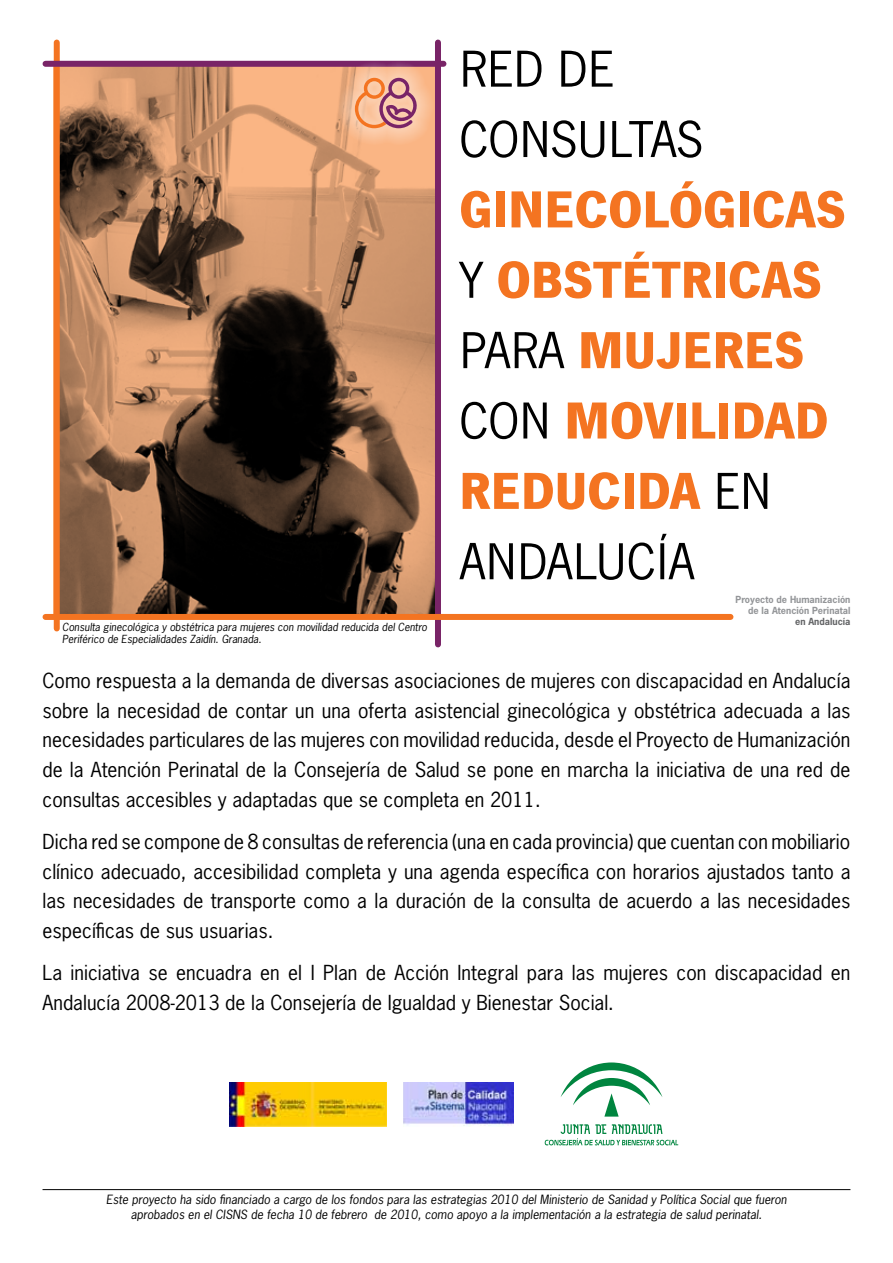
<style>
.page{position:relative;width:893px;height:1263px;background:#fff}
.page>*{position:absolute;margin:0;border:0;box-sizing:border-box;transform-origin:0 0}
.t1{font:700 54px/70.3px "News Got T";color:#f47421}
.t2{font:54px/70.3px "News Got T";color:#000}
.t3{font:19.5px/29.7px "News Gothic Std";color:#000;text-align:justify}
.t4{font:italic 12px/14.4px "News Gothic Std";color:#000;text-align:center}
.t5{font:italic 10.5px/12.6px "News Gothic Std";color:#000}
.t6{font:700 9.15px/11.1px "News Gothic Std";color:#939598;text-align:right}
.t7{font:700 9.15px "News Gothic Std";color:#636466}
.s1{font-weight:400;color:#000}
</style>
<div class="page">
<svg style="left:60px;top:67px;width:375px;height:547px;background:#8b6549"></svg>
<div style="left:435px;top:43px;width:6px;height:601px;background:#792467"></div>
<div style="left:54px;top:43px;width:6px;height:585px;background:#f47421"></div>
<div style="left:46px;top:614px;width:684px;height:6px;background:#f47421"></div>
<div style="left:46px;top:61px;width:397px;height:6px;background:#792467"></div>
<div style="left:338px;top:61px;width:96px;height:84px;background:#fff;opacity:.75"></div>
<svg style="left:355px;top:78px;width:64px;height:50px;background:#dd9c8a"></svg>
<hr style="left:43px;top:1189px;width:807px;height:1px;background:#000">
<img style="left:229px;top:1083px;width:157px;height:43px">
<img style="left:403px;top:1083px;width:110px;height:43px">
<svg style="left:561px;top:1062px;width:101px;height:54px"></svg>
<svg style="left:545px;top:1124px;width:133px;height:21px"></svg>
<p class="t5" style="left:62px;top:621px;width:366px">Consulta ginecológica y obstétrica para mujeres con movilidad reducida del Centro<br>Periférico de Especialidades Zaidín. Granada.</p>
<h1 class="t2" style="left:459px;top:31px;width:245px">RED DE<br>CONSULTAS</h1>
<h1 class="t1" style="left:459px;top:174px;width:388px">GINECOLÓGICAS<br><span class="s1">Y</span> OBSTÉTRICAS<br><span class="s1">PARA</span> MUJERES<br><span class="s1">CON</span> MOVILIDAD<br>REDUCIDA <span class="s1">EN<br>ANDALUCÍA</span></h1>
<p class="t6" style="left:736px;top:594px;width:116px">Proyecto de Humanización de la Atención Perinatal</p>
<p class="t7" style="left:795px;top:616px;width:57px">en Andalucía</p>
<p class="t3" style="left:43px;top:666px;width:809px">Como respuesta a la demanda de diversas asociaciones de mujeres con discapacidad en Andalucía sobre la necesidad de contar un una oferta asistencial ginecológica y obstétrica adecuada a las necesidades particulares de las mujeres con movilidad reducida, desde el Proyecto de Humanización de la Atención Perinatal de la Consejería de Salud se pone en marcha la iniciativa de una red de consultas accesibles y adaptadas que se completa en 2011.</p>
<p class="t3" style="left:43px;top:827px;width:809px">Dicha red se compone de 8 consultas de referencia (una en cada provincia) que cuentan con mobiliario clínico adecuado, accesibilidad completa y una agenda específica con horarios ajustados tanto a las necesidades de transporte como a la duración de la consulta de acuerdo a las necesidades específicas de sus usuarias.</p>
<p class="t3" style="left:43px;top:958px;width:809px">La iniciativa se encuadra en el I Plan de Acción Integral para las mujeres con discapacidad en<br>Andalucía 2008-2013 de la Consejería de Igualdad y Bienestar Social.</p>
<p class="t4" style="left:106px;top:1193px;width:682px">Este proyecto ha sido financiado a cargo de los fondos para las estrategias 2010 del Ministerio de Sanidad y Política Social que fueron aprobados en el CISNS de fecha 10 de febrero de 2010, como apoyo a la implementación a la estrategia de salud perinatal.</p>
</div>
